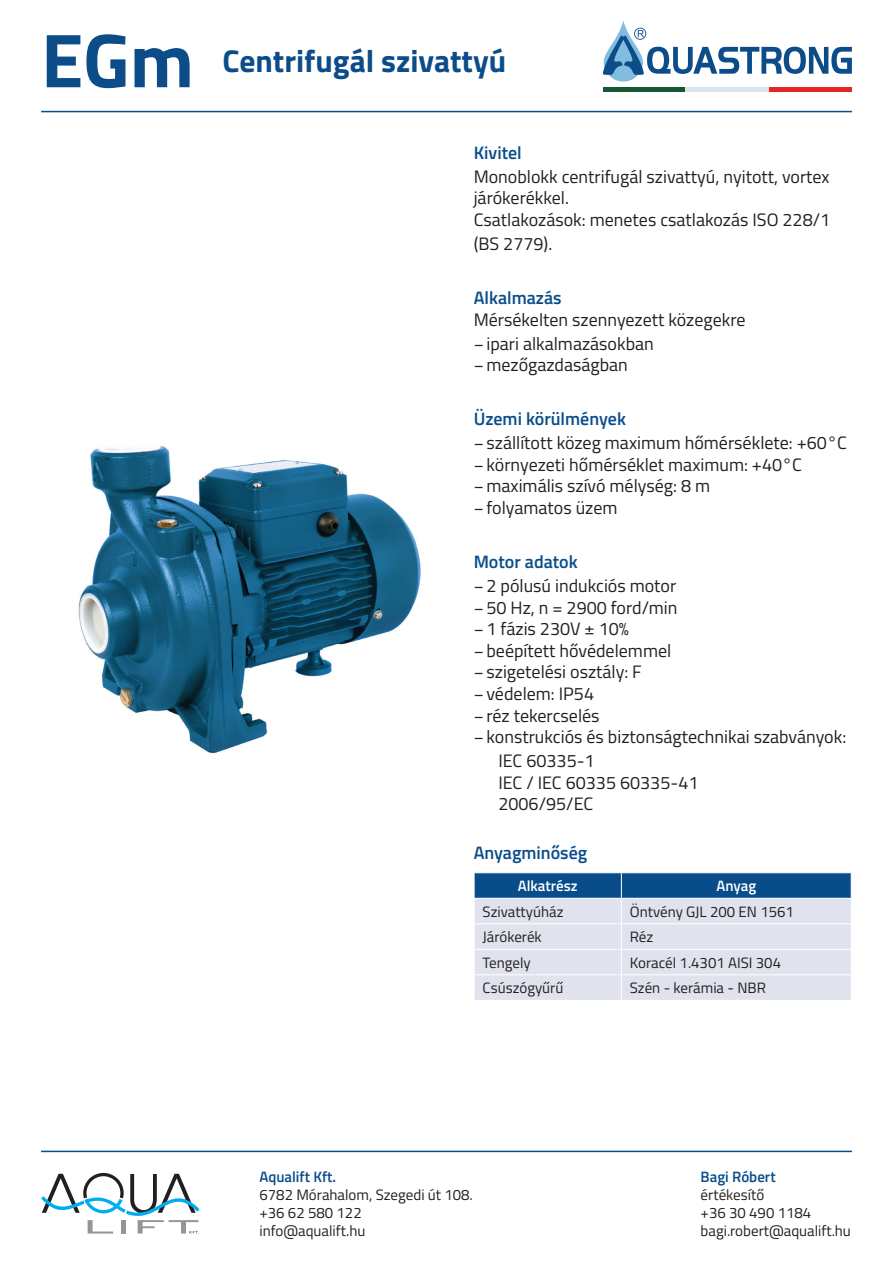
<style>
.page{position:relative;width:893px;height:1263px;background:#fff}
.page>*{position:absolute;margin:0;border:0;box-sizing:border-box;transform-origin:0 0}
.t1{font:700 76.5px "Titillium";color:#0b4c89}
.t2{font:700 31.5px "Titillium";color:#0b4c89}
.t3{font:18px/21.6px "Titillium";color:#231f20}
.t4{font:600 18px "Titillium";color:#084d8a}
.t5{font:15px/18px "Titillium";color:#231f20}
.t6{font:600 15px "Titillium";color:#084d8a}
.t7{font:600 15px "Titillium";color:#fff}
.s1{font-family:"Titillium Web"}
</style>
<div class="page">
<svg style="left:603px;top:21px;width:249px;height:61px"></svg>
<hr style="left:603px;top:87px;width:83px;height:4px;background:#175632">
<hr style="left:686px;top:87px;width:83px;height:4px;background:#dce4ed">
<hr style="left:769px;top:87px;width:83px;height:4px;background:#e22725">
<svg style="left:41px;top:1173px;width:159px;height:61px"></svg>
<hr style="left:41px;top:111px;width:811px;height:1px;background:#084d8a">
<hr style="left:41px;top:1151px;width:811px;height:1px;background:#084d8a">
<svg style="left:474px;top:873px;width:378px;height:127px;background:#b8c6da"></svg>
<img style="left:78px;top:446px;width:343px;height:307px">
<h1 class="t1" style="left:41px;top:2px;width:154px">EGm</h1>
<h2 class="t2" style="left:223px;top:37px;width:285px">Centrifugál szivattyú</h2>
<p class="t4" style="left:474px;top:139px;width:50px">Kivitel</p>
<p class="t3" style="left:474px;top:165px;width:358px">Monoblokk centrifugál szivattyú, nyitott, vortex járókerékkel.<br>Csatlakozások: menetes csatlakozás ISO 228/1</p>
<p class="t3" style="left:474px;top:232px;width:80px">(BS 2779).</p>
<p class="t4" style="left:474px;top:284px;width:89px">Alkalmazás</p>
<p class="t3" style="left:474px;top:306px;width:273px;line-height:24px">Mérsékelten szennyezett közegekre − ipari alkalmazásokban</p>
<p class="t3" style="left:474px;top:353px;width:156px">− mezőgazdaságban</p>
<p class="t4" style="left:474px;top:405px;width:154px">Üzemi körülmények</p>
<p class="t3" style="left:474px;top:431px;width:375px">− szállított közeg maximum hőmérséklete: +60°C − környezeti hőmérséklet maximum: +40°C<br>− maximális szívó mélység: 8 m<br>− folyamatos üzem</p>
<p class="t4" style="left:474px;top:548px;width:106px">Motor adatok</p>
<p class="t3" style="left:474px;top:574px;width:374px">− 2 pólusú indukciós motor<br>− 50 Hz, n = 2900 ford/min<br>− 1 fázis 230V <span class="s1">±</span> 10%<br>− beépített hővédelemmel<br>− szigetelési osztály: F<br>− védelem: IP54<br>− réz tekercselés<br>− konstrukciós és biztonságtechnikai szabványok:</p>
<p class="t3" style="left:498px;top:749px;width:202px">IEC 60335-1<br>IEC / IEC 60335 60335-41<br>2006/95/EC</p>
<p class="t4" style="left:474px;top:839px;width:115px">Anyagminőség</p>
<p class="t7" style="left:518px;top:875px;width:62px">Alkatrész</p>
<p class="t7" style="left:716px;top:875px;width:41px">Anyag</p>
<p class="t5" style="left:483px;top:902px;width:82px">Szivattyúház</p>
<p class="t5" style="left:630px;top:902px;width:166px">Öntvény GJL 200 EN 1561</p>
<p class="t5" style="left:483px;top:927px;width:61px">Járókerék</p>
<p class="t5" style="left:630px;top:927px;width:25px">Réz</p>
<p class="t5" style="left:483px;top:953px;width:50px">Tengely</p>
<p class="t5" style="left:630px;top:953px;width:153px">Koracél 1.4301 AISI 304</p>
<p class="t5" style="left:483px;top:978px;width:82px">Csúszógyűrű</p>
<p class="t5" style="left:630px;top:978px;width:138px">Szén - kerámia - NBR</p>
<p class="t6" style="left:259px;top:1165px;width:78px">Aqualift Kft.</p>
<p class="t5" style="left:259px;top:1185px;width:215px">6782 Mórahalom, Szegedi út 108. +36 62 580 122<br>info@aqualift.hu</p>
<p class="t6" style="left:701px;top:1165px;width:77px">Bagi Róbert</p>
<p class="t5" style="left:701px;top:1185px;width:152px">értékesítő<br>+36 30 490 1184 bagi.robert@aqualift.hu</p>
</div>
